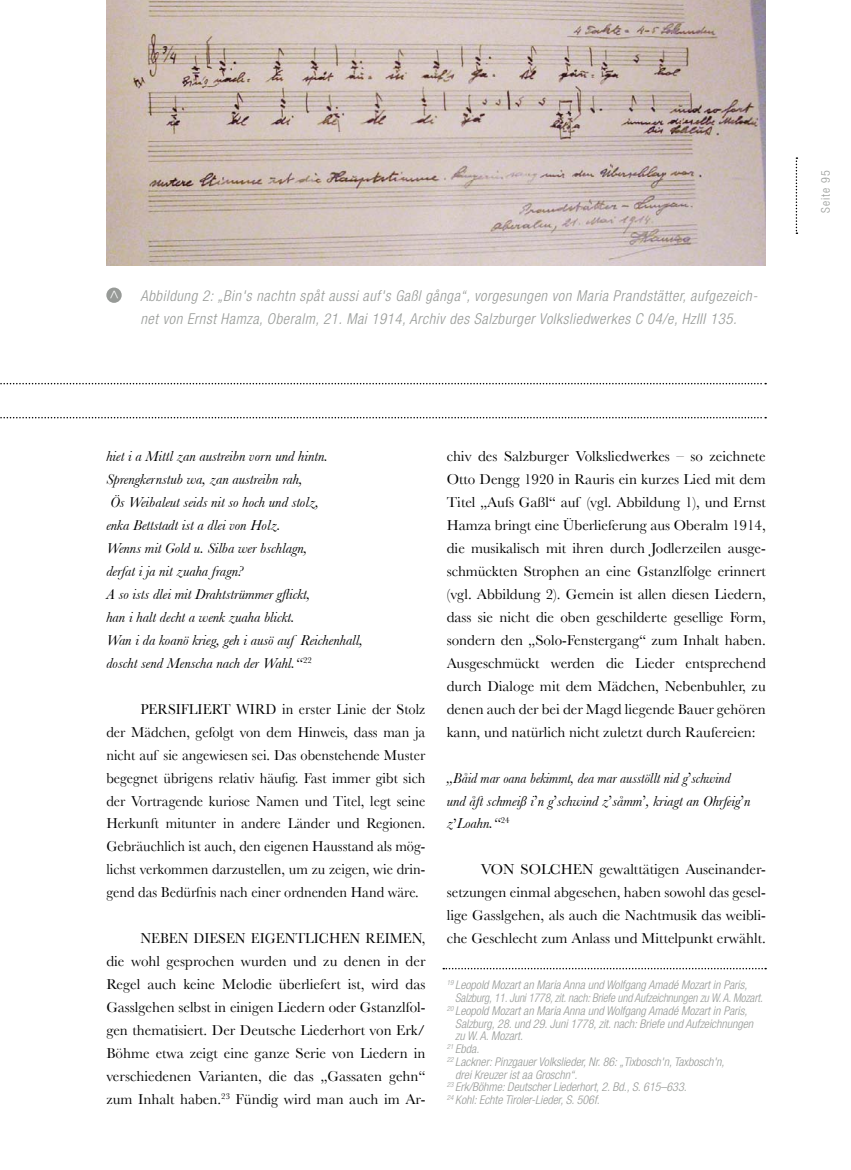
<style>
.page{position:relative;width:851px;height:1170px;background:#fff}
.page>*{position:absolute;margin:0;border:0;box-sizing:border-box;transform-origin:0 0}
.t1{font:15px/23px "Baskerville";color:#000;text-align:justify}
.t2{font:15px/23px "Baskerville";color:#000;text-align:justify;scale:.96 1}
.t3{font:italic 15px/23px "Baskerville";color:#000}
.t4{font:15px/23px "Baskerville";color:#000;text-align:justify;scale:.95 1}
.t5{font:italic 300 condensed 15px/22.5px "Helvetica Neue LT Std";letter-spacing:.04em;color:#979a97}
.t6{font:italic 15px "Baskerville";color:#000;scale:.95 1}
.t7{font:300 condensed 15px "Helvetica Neue LT Std";color:#fff}
.t8{font:italic 300 condensed 12px "Helvetica Neue LT Std";color:#979a97}
.t9{font:italic 300 condensed 12px "Helvetica Neue LT Std";color:#979a97;scale:.95 1}
.t10{font:300 condensed 12px "Helvetica Neue LT Std";letter-spacing:.08em;color:#979a97}
</style>
<div class="page">
<svg style="left:795px;top:157px;width:2px;height:77px"></svg>
<img style="left:106px;top:0;width:659px;height:266px">
<div style="left:106px;top:287px;width:16px;height:16px;background:#979a97;border-radius:50%"></div>
<svg style="left:0;top:383px;width:766px;height:1px"></svg>
<svg style="left:0;top:417px;width:766px;height:1px"></svg>
<svg style="left:443px;top:967px;width:323px;height:2px"></svg>
<p class="t7" style="left:124px;top:290px;width:10px;rotate:90deg">&lt;</p>
<p class="t5" style="left:140px;top:285px;width:618px">Abbildung 2: „Bin's nachtn spåt aussi auf's Gaßl gånga“, vorgesungen von Maria Prandstätter, aufgezeich&shy;net von Ernst Hamza, Oberalm, 21. Mai 1914, Archiv des Salzburger Volksliedwerkes C 04/e, HzIII 135.</p>
<p class="t3" style="left:106px;top:444px;width:258px">hiet i a Mittl zan austreibn vorn und hintn.<br>Sprengkernstub wa, zan austreibn rah,<br>Ös Weibaleut seids nit so hoch und stolz,<br>enka Bettstadt ist a dlei von Holz.<br>Wenns mit Gold u. Silba wer bschlagn,<br>derfat i ja nit zuaha fragn?<br>A so ists dlei mit Drahtstrümmer gflickt,<br>han i halt decht a wenk zuaha blickt.<br>Wan i da koanö krieg, geh i ausö auf Reichenhall, doscht send Menscha nach der Wahl.“ <sup>22</sup></p>
<p class="t2" style="left:140px;top:697px;width:18px">Persifliert</p>
<p class="t2" style="left:236px;top:697px;width:12px">wird</p>
<p class="t2" style="left:106px;top:697px;width:334px;text-indent:176px">in erster Linie der Stolz der Mädchen, gefolgt von dem Hinweis, dass man ja nicht auf sie angewiesen sei. Das obenstehende Muster begegnet übrigens relativ häufig. Fast immer gibt sich der Vortragende kuriose Namen und Titel, legt seine Herkunft mitunter in andere Länder und Regionen.<br>Gebräuchlich ist auch, den eigenen Hausstand als mög&shy;lichst verkommen darzustellen, um zu zeigen, wie drin&shy;gend das Bedürfnis nach einer ordnenden Hand wäre.</p>
<p class="t4" style="left:140px;top:926px;width:22px">Neben</p>
<p class="t4" style="left:193px;top:926px;width:11px">diesen</p>
<p class="t4" style="left:251px;top:926px;width:11px">eigentlichen</p>
<p class="t4" style="left:365px;top:926px;width:22px">Reimen</p>
<p class="t4" style="left:106px;top:926px;width:337px;text-indent:315px">, die wohl gesprochen wurden und zu denen in der Regel auch keine Melodie überliefert ist, wird das Gasslgehen selbst in einigen Liedern oder Gstanzlfol&shy;gen thematisiert. Der Deutsche Liederhort von Erk/ Böhme etwa zeigt eine ganze Serie von Liedern in verschiedenen Varianten, die das „Gassaten gehn“ zum Inhalt haben.<sup>23</sup> Fündig wird man auch im Ar-</p>
<p class="t1" style="left:446px;top:444px;width:320px">chiv des Salzburger Volksliedwerkes – so zeichnete Otto Dengg 1920 in Rauris ein kurzes Lied mit dem Titel „Aufs Gaßl“ auf (vgl. Abbildung 1), und Ernst Hamza bringt eine Überlieferung aus Oberalm 1914, die musikalisch mit ihren durch Jodlerzeilen ausge&shy;schmückten Strophen an eine Gstanzlfolge erinnert (vgl. Abbildung 2). Gemein ist allen diesen Liedern, dass sie nicht die oben geschilderte gesellige Form, sondern den „Solo-Fenstergang“ zum Inhalt haben.<br>Ausgeschmückt werden die Lieder entsprechend durch Dialoge mit dem Mädchen, Nebenbuhler, zu denen auch der bei der Magd liegende Bauer gehören kann, und natürlich nicht zuletzt durch Raufereien:</p>
<p class="t6" style="left:446px;top:768px;width:301px">„Båid mar oana bekimmt, dea mar ausstöllt nid g schwind</p>
<p class="t1" style="left:687px;top:757px;width:5px">‚</p>
<p class="t3" style="left:446px;top:789px;width:305px">und åft schmeiß i n g schwind z såmm , kriagt an Ohrfeig n</p>
<p class="t1" style="left:534px;top:780px;width:5px">‚</p>
<p class="t1" style="left:553px;top:780px;width:5px">‚</p>
<p class="t1" style="left:608px;top:780px;width:5px">‚</p>
<p class="t1" style="left:642px;top:780px;width:5px">‚</p>
<p class="t1" style="left:740px;top:780px;width:5px">‚</p>
<p class="t3" style="left:446px;top:812px;width:64px">z Loahn.“<sup>24</sup></p>
<p class="t1" style="left:453px;top:803px;width:5px">‚</p>
<p class="t1" style="left:480px;top:857px;width:51px">Von solchen</p>
<p class="t1" style="left:446px;top:857px;width:320px;text-indent:153px">gewalttätigen Auseinander&shy;setzungen einmal abgesehen, haben sowohl das gesel&shy;lige Gasslgehen, als auch die Nachtmusik das weibli&shy;che Geschlecht zum Anlass und Mittelpunkt erwählt.</p>
<p class="t8" style="left:446px;top:978px;width:302px"><sup>19</sup> Leopold Mozart an Maria Anna und Wolfgang Amadé Mozart in Paris,</p>
<p class="t9" style="left:455px;top:990px;width:325px">Salzburg, 11. Juni 1778, zit. nach: Briefe und Aufzeichnungen zu W. A. Mozart.</p>
<p class="t8" style="left:446px;top:1003px;width:302px"><sup>20</sup> Leopold Mozart an Maria Anna und Wolfgang Amadé Mozart in Paris,</p>
<p class="t8" style="left:455px;top:1016px;width:299px">Salzburg, 28. und 29. Juni 1778, zit. nach: Briefe und Aufzeichnungen</p>
<p class="t8" style="left:455px;top:1029px;width:69px">zu W. A. Mozart.</p>
<p class="t8" style="left:446px;top:1041px;width:34px"><sup>21</sup> Ebda.</p>
<p class="t8" style="left:446px;top:1054px;width:279px"><sup>22</sup> Lackner: Pinzgauer Volkslieder, Nr. 86: „Tixbosch'n, Taxbosch'n,</p>
<p class="t8" style="left:455px;top:1067px;width:123px">drei Kreuzer ist aa Groschn“.</p>
<p class="t8" style="left:446px;top:1080px;width:241px"><sup>23</sup> Erk/Böhme: Deutscher Liederhort, 2. Bd., S. 615–633.</p>
<p class="t8" style="left:446px;top:1092px;width:154px"><sup>24</sup> Kohl: Echte Tiroler-Lieder, S. 506f.</p>
<p class="t10" style="left:818px;top:213px;width:44px;rotate:-90deg">Seite 95</p>
</div>
